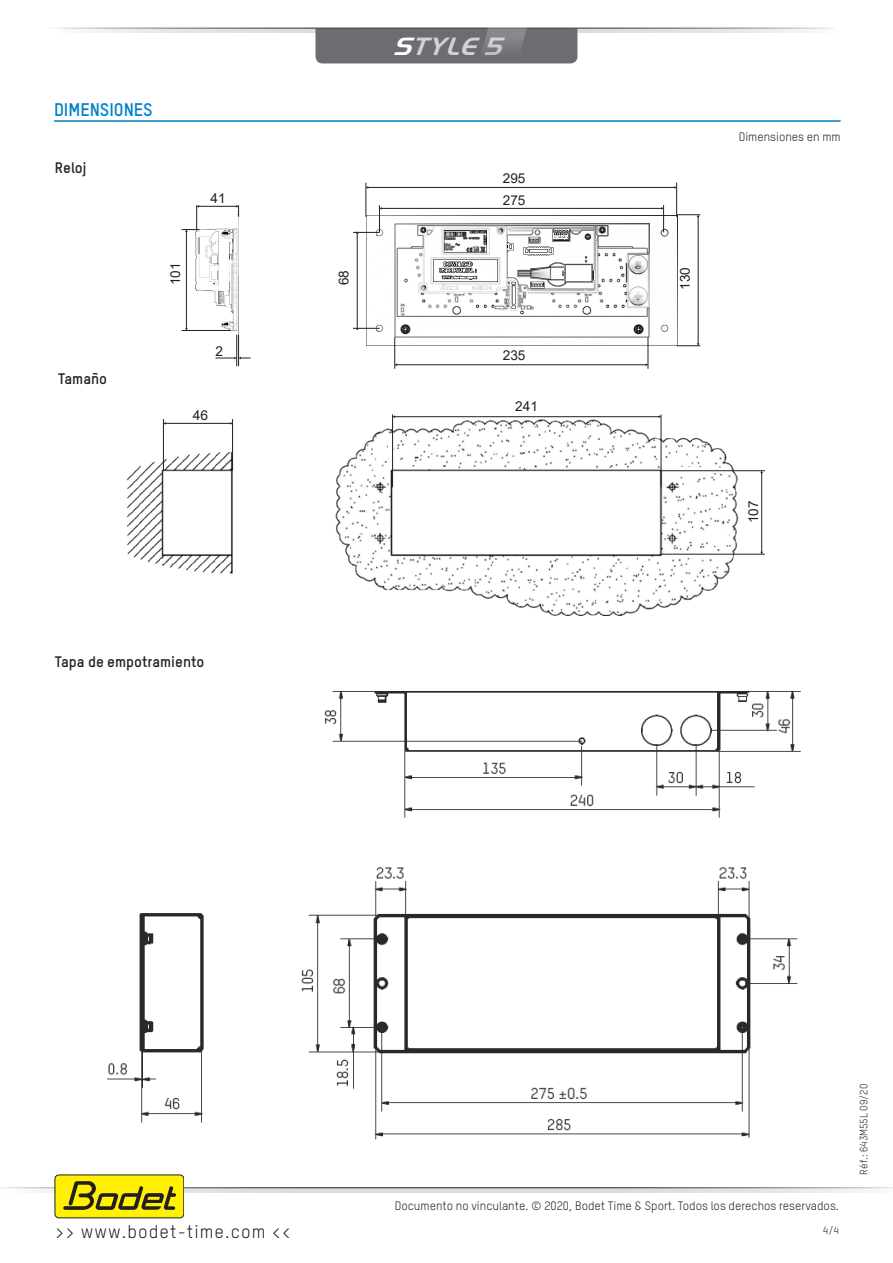
<style>
.page{position:relative;width:893px;height:1263px;background:#fff}
.page>*{position:absolute;margin:0;border:0;box-sizing:border-box;transform-origin:0 0}
.t1{font:italic 700 25.8px "Handel Got D";color:#d1d2d4}
.t2{font:18px "TSTARPRO";letter-spacing:.06em;color:#231f20}
.Titre{font:700 18px "TSTARPRO";color:#0081c8}
.t3{font:700 15px "TSTARPRO";color:#231f20}
.t4{font:13.65px "Arial";color:#231f20}
.t5{font:12px "TSTARPRO";color:#231f20}
.t6{font:10.5px "TSTARPRO";color:#231f20}
.s1{color:#fff}
</style>
<div class="page">
<svg style="left:88px;top:29px;width:719px;height:4px;background:#e4e5e6"></svg>
<svg style="left:315px;top:27px;width:262px;height:36px;background:#707073"></svg>
<svg style="left:8px;top:1188px;width:885px;height:4px;background:#d7d7d9"></svg>
<div style="left:55px;top:1175px;width:129px;height:43px;background:#fff101;border-radius:4px"></div>
<div style="left:55px;top:1175px;width:129px;height:43px;border:1px solid #231f20;border-radius:4px"></div>
<svg style="left:63px;top:1181px;width:113px;height:29px"></svg>
<hr style="left:54px;top:120px;width:787px;height:2px;background:#0081c8">
<img style="left:195px;top:217px;width:44px;height:128px">
<img style="left:366px;top:215px;width:311px;height:131px">
<img style="left:128px;top:417px;width:627px;height:199px">
<hr style="left:199px;top:206px;width:38px;height:1px;background:#231f20">
<svg style="left:236px;top:205px;width:3px;height:12px"></svg>
<hr style="left:368px;top:187px;width:307px;height:1px;background:#231f20">
<hr style="left:182px;top:330px;width:49px;height:1px;background:#231f20">
<hr style="left:186px;top:232px;width:1px;height:96px;background:#231f20">
<svg style="left:182px;top:205px;width:17px;height:27px"></svg>
<hr style="left:381px;top:208px;width:281px;height:1px;background:#231f20">
<hr style="left:397px;top:364px;width:249px;height:1px;background:#231f20">
<hr style="left:366px;top:183px;width:1px;height:34px;background:#231f20">
<hr style="left:394px;top:337px;width:1px;height:32px;background:#231f20">
<hr style="left:648px;top:337px;width:1px;height:32px;background:#231f20">
<hr style="left:163px;top:419px;width:1px;height:52px;background:#231f20">
<hr style="left:232px;top:419px;width:1px;height:52px;background:#231f20">
<hr style="left:392px;top:414px;width:1px;height:73px;background:#231f20">
<hr style="left:661px;top:414px;width:1px;height:73px;background:#231f20">
<hr style="left:761px;top:473px;width:1px;height:79px;background:#231f20">
<svg style="left:661px;top:205px;width:3px;height:27px"></svg>
<hr style="left:676px;top:183px;width:1px;height:34px;background:#231f20">
<hr style="left:660px;top:470px;width:105px;height:1px;background:#231f20">
<hr style="left:660px;top:554px;width:105px;height:1px;background:#231f20">
<hr style="left:698px;top:217px;width:1px;height:127px;background:#231f20">
<svg style="left:677px;top:214px;width:23px;height:3px"></svg>
<svg style="left:677px;top:343px;width:23px;height:3px"></svg>
<hr style="left:357px;top:233px;width:1px;height:95px;background:#231f20">
<svg style="left:353px;top:205px;width:29px;height:29px"></svg>
<svg style="left:353px;top:328px;width:26px;height:2px"></svg>
<hr style="left:165px;top:423px;width:66px;height:1px;background:#231f20">
<hr style="left:394px;top:416px;width:265px;height:1px;background:#231f20">
<hr style="left:238px;top:335px;width:1px;height:31px;background:#231f20">
<hr style="left:236px;top:335px;width:1px;height:31px;background:#231f20">
<svg style="left:215px;top:357px;width:35px;height:2px"></svg>
<img style="left:107px;top:691px;width:694px;height:449px">
<p class="Titre" style="left:54px;top:98px;width:100px">DIMENSIONES</p>
<p class="t3" style="left:55px;top:158px;width:33px">Reloj</p>
<p class="t4" style="left:211px;top:188px;width:17px">41</p>
<p class="t3" style="left:58px;top:370px;width:51px">Tamaño</p>
<p class="t4" style="left:166px;top:285px;width:24px;rotate:-90deg">101</p>
<p class="t4" style="left:334px;top:285px;width:17px;rotate:-90deg">68</p>
<p class="t4" style="left:215px;top:342px;width:9px">2</p>
<p class="t4" style="left:193px;top:405px;width:17px">46</p>
<h1 class="t1" style="left:392px;top:30px;width:121px"><span class="s1">S</span>TYLE5</h1>
<p class="t4" style="left:503px;top:168px;width:24px">295</p>
<p class="t4" style="left:503px;top:190px;width:24px">275</p>
<p class="t4" style="left:503px;top:346px;width:24px">235</p>
<p class="t4" style="left:515px;top:397px;width:24px">241</p>
<p class="t3" style="left:55px;top:652px;width:151px">Tapa de empotramiento</p>
<p class="t5" style="left:739px;top:130px;width:103px">Dimensiones en mm</p>
<p class="t4" style="left:675px;top:290px;width:24px;rotate:-90deg">130</p>
<p class="t4" style="left:744px;top:523px;width:24px;rotate:-90deg">107</p>
<h2 class="t2" style="left:55px;top:1220px;width:237px">&gt;&gt; www.bodet-time.com &lt;&lt;</h2>
<p class="t5" style="left:395px;top:1198px;width:446px">Documento no vinculante. © 2020, Bodet Time &amp; Sport. Todos los derechos reservados.</p>
<p class="t6" style="left:823px;top:1224px;width:18px">4/4</p>
<p class="t6" style="left:857px;top:1174px;width:92px;rotate:-90deg">Réf.: 643M55L 09/20</p>
</div>
